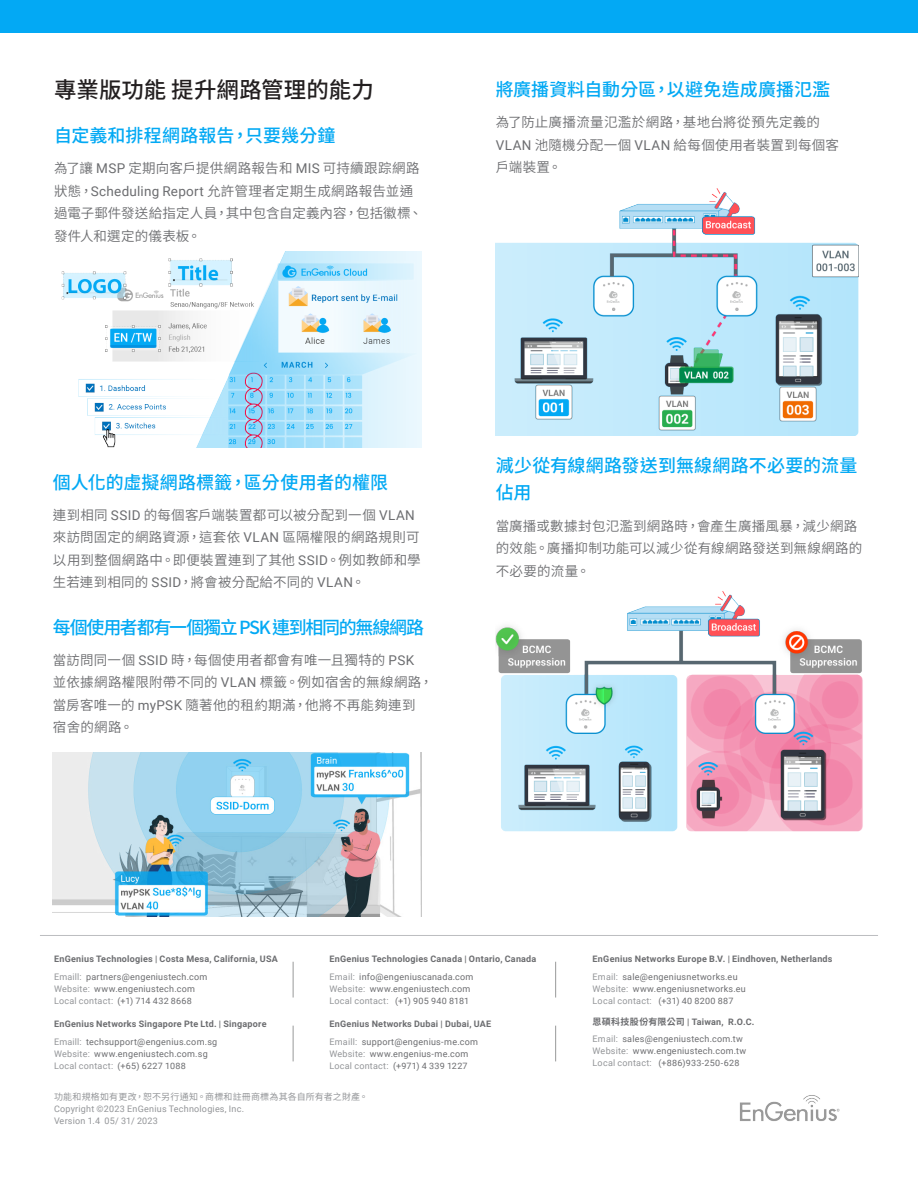
<style>
.page{position:relative;width:918px;height:1188px;background:#fff}
.page>*{position:absolute;margin:0;border:0;box-sizing:border-box;transform-origin:0 0}
.Paragraph_Style_1{font:500 22.5px "Source Han Sans TC";color:#231f20}
.Paragraph_Style_1-2{font:500 18px/27px "Source Han Sans TC";color:#03a9f4}
.Paragraph_Style_1-3{font:500 18px "Source Han Sans TC";letter-spacing:-.07em;color:#03a9f4}
.Paragraph_Style_1-4{font:13.5px/22.5px "Source Han Sans TW";letter-spacing:.02em;color:#6c6d70}
.Footer_Contact_Info{font:9px/12px "Roboto";letter-spacing:.03em;color:#6c6d70}
.Footer_Contact_Info-2{font:700 9px "Roboto";letter-spacing:.025em;color:#6c6d70}
.Footnote{font:9px/12px "Roboto";letter-spacing:.025em;color:#6c6d70}
.Footnote-2{font:9px/12px "Roboto";letter-spacing:.025em;color:#939598}
.Footnote-3{font:8.7px "Roboto";letter-spacing:.025em;color:#6c6d70}
.Footer_Contact_Info-3{font:8.7px "Roboto";letter-spacing:.025em;color:#6c6d70}
.s1{font-family:"Roboto"}
.s2{color:#939598}
.s3{font-size:9px;color:#939598}
.s4{font-size:8.7px}
.s5{font-family:"Source Han Sans TC"}
</style>
<div class="page">
<div style="left:0;top:0;width:918px;height:32px;background:#03a9f4"></div>
<hr style="left:40px;top:935px;width:838px;height:1px;background:#bcbdc0">
<hr style="left:293px;top:962px;width:1px;height:36px;background:#989999">
<hr style="left:293px;top:1026px;width:1px;height:35px;background:#989999">
<hr style="left:555px;top:962px;width:1px;height:36px;background:#989999">
<hr style="left:555px;top:1026px;width:1px;height:35px;background:#989999">
<img style="left:740px;top:1095px;width:100px;height:26px">
<img style="left:61px;top:251px;width:360px;height:197px">
<img style="left:53px;top:752px;width:368px;height:164px">
<img style="left:496px;top:188px;width:363px;height:247px">
<img style="left:496px;top:591px;width:367px;height:241px">
<p class="Paragraph_Style_1" style="left:54px;top:77px;width:322px">專業版功能 提升網路管理的能力</p>
<p class="Paragraph_Style_1-2" style="left:54px;top:122px;width:283px">自定義和排程網路報告，只要幾分鐘</p>
<p class="Paragraph_Style_1-4" style="left:54px;top:157px;width:370px">為了讓 <span class="s1">MSP</span> 定期向客戶提供網路報告和 <span class="s1">MIS</span> 可持續跟踪網路狀態，<span class="s1">Scheduling Report</span> 允許管理者定期生成網路報告並通過電子郵件發送給指定人員，其中包含自定義內容，包括徽標、發件人和選定的儀表板。</p>
<p class="Paragraph_Style_1-2" style="left:496px;top:77px;width:336px">將廣播資料自動分區，以避免造成廣播氾濫</p>
<p class="Paragraph_Style_1-4" style="left:496px;top:112px;width:345px">為了防止廣播流量氾濫於網路，基地台將從預先定義的<br><span class="s1">VLAN</span> 池隨機分配一個 <span class="s1">VLAN</span> 給每個使用者裝置到每個客戶端裝置。</p>
<p class="Paragraph_Style_1-2" style="left:53px;top:469px;width:337px">個人化的虛擬網路標籤，區分使用者的權限</p>
<p class="Paragraph_Style_1-4" style="left:53px;top:504px;width:369px">連到相同 <span class="s1">SSID</span> 的每個客戶端裝置都可以被分配到一個 <span class="s1">VLAN</span>來訪問固定的網路資源，這套依 <span class="s1">VLAN</span> 區隔權限的網路規則可以用到整個網路中。即便裝置連到了其他 <span class="s1">SSID</span>。例如教師和學生若連到相同的 <span class="s1">SSID</span>，將會被分配給不同的 <span class="s1">VLAN</span>。</p>
<p class="Paragraph_Style_1-3" style="left:53px;top:617px;width:373px">每個使用者都有一個獨立 PSK 連到相同的無線網路</p>
<p class="Paragraph_Style_1-4" style="left:53px;top:649px;width:382px">當訪問同一個 <span class="s1">SSID</span> 時，每個使用者都會有唯一且獨特的 <span class="s1">PSK<br></span>並依據網路權限附帶不同的 <span class="s1">VLAN</span> 標籤。例如宿舍的無線網路，當房客唯一的 <span class="s1">myPSK</span> 隨著他的租約期滿，他將不再能夠連到<br>宿舍的網路。</p>
<p class="Paragraph_Style_1-2" style="left:496px;top:453px;width:363px">減少從有線網路發送到無線網路不必要的流量佔用</p>
<p class="Paragraph_Style_1-4" style="left:496px;top:515px;width:368px">當廣播或數據封包氾濫到網路時，會產生廣播風暴，減少網路的效能。廣播抑制功能可以減少從有線網路發送到無線網路的不必要的流量。</p>
<p class="Footer_Contact_Info-2" style="left:54px;top:953px;width:225px">EnGenius Technologies | Costa Mesa, California, USA</p>
<p class="Footer_Contact_Info" style="left:54px;top:970px;width:155px"><span class="s2">Emaill:</span> partners@engeniustech.com<br><span class="s2">Website:</span> www.engeniustech.com</p>
<p class="Footer_Contact_Info-3" style="left:54px;top:994px;width:140px"><span class="s3">Local contact:</span> (+1) 714 432 8668</p>
<p class="Footer_Contact_Info-2" style="left:54px;top:1018px;width:214px">EnGenius Networks Singapore Pte Ltd. | Singapore</p>
<p class="Footer_Contact_Info" style="left:54px;top:1035px;width:165px"><span class="s2">Emaill:</span> techsupport@engenius.com.sg<br><span class="s2">Website:</span> www.engeniustech.com.sg<br><span class="s2">Local contact:</span> <span class="s4">(+65) 6227 1088</span></p>
<p class="Footer_Contact_Info-2" style="left:329px;top:953px;width:208px">EnGenius Technologies Canada | Ontario, Canada</p>
<p class="Footnote" style="left:329px;top:970px;width:146px"><span class="s2">Email:</span> info@engeniuscanada.com<br><span class="s2">Website:</span> www.engeniustech.com</p>
<p class="Footnote-3" style="left:329px;top:994px;width:141px"><span class="s3">Local contact:</span> (+1) 905 940 8181</p>
<p class="Footer_Contact_Info-2" style="left:329px;top:1018px;width:163px">EnGenius Networks Dubai | Dubai, UAE</p>
<p class="Footer_Contact_Info" style="left:329px;top:1035px;width:150px"><span class="s2">Emaill:</span> support@engenius-me.com<br><span class="s2">Website:</span> www.engenius-me.com<br><span class="s2">Local contact:</span> (<span class="s4">+971) 4 339 1227</span></p>
<p class="Footnote-2" style="left:54px;top:1090px;width:316px"><span class="s5">功能和規格如有更改，恕不另行通知。商標和註冊商標為其各自所有者之財產。<br></span>Copyright ©2023 EnGenius Technologies, Inc.<br>Version 1.4 05/ 31/ 2023</p>
<p class="Footer_Contact_Info-2" style="left:593px;top:953px;width:241px">EnGenius Networks Europe B.V. | Eindhoven, Netherlands</p>
<p class="Footnote" style="left:593px;top:970px;width:155px"><span class="s2">Email:</span> sale@engeniusnetworks.eu<br><span class="s2">Website:</span> www.engeniusnetworks.eu</p>
<p class="Footnote-3" style="left:593px;top:994px;width:142px"><span class="s3">Local contact:</span> (+31) 40 8200 887</p>
<p class="Footer_Contact_Info-2" style="left:593px;top:1015px;width:163px"><span class="s5">恩碩科技股份有限公司</span> | Taiwan, R.O.C.</p>
<p class="Footnote" style="left:593px;top:1033px;width:155px"><span class="s2">Email:</span> sales@engeniustech.com.tw<br><span class="s2">Website:</span> www.engeniustech.com.tw</p>
<p class="Footnote-3" style="left:593px;top:1057px;width:148px"><span class="s3">Local contact:</span> (+886)933-250-628</p>
</div>
